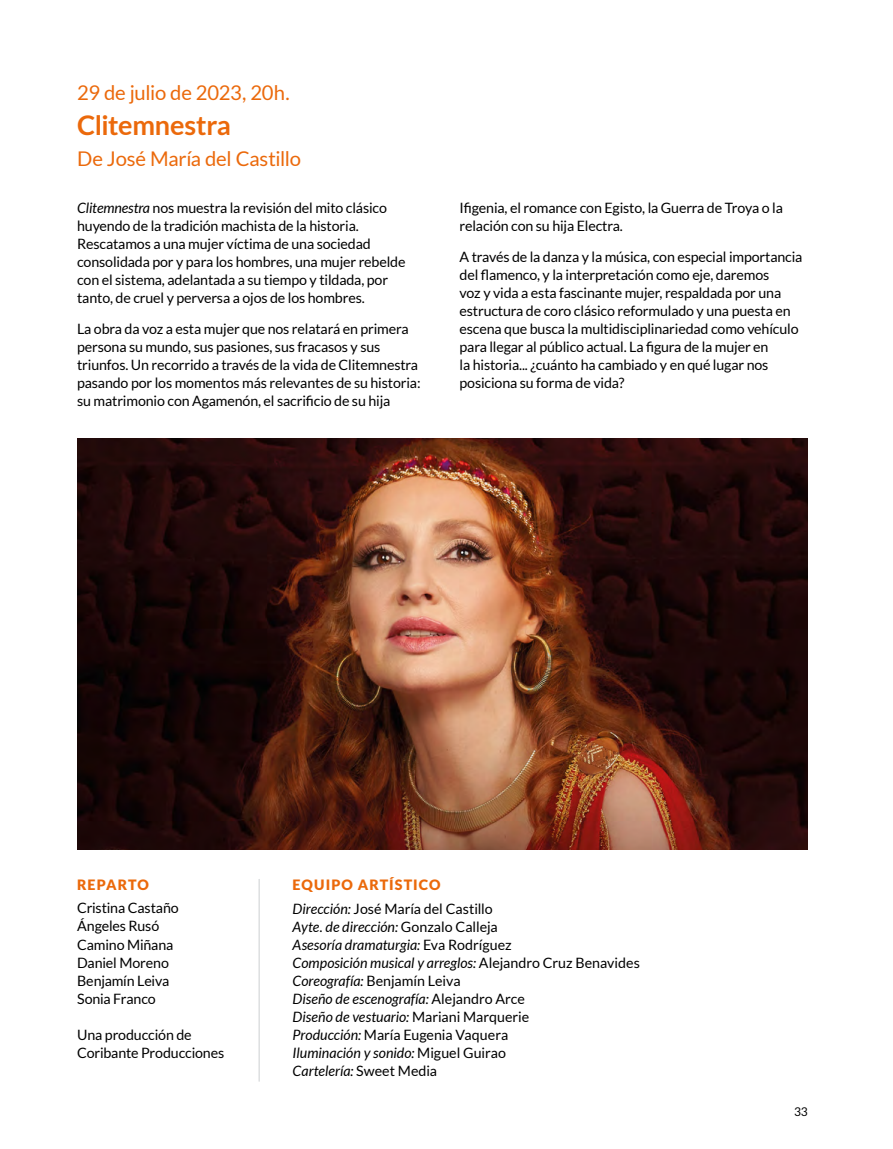
<style>
.page{position:relative;width:893px;height:1149px;background:#fff}
.page>*{position:absolute;margin:0;border:0;box-sizing:border-box;transform-origin:0 0}
.t1{font:700 27px "Lato";letter-spacing:-.015em;color:#eb690b}
.t2{font:20.25px "Lato";letter-spacing:-.01em;color:#eb690b}
.t3{font:14.25px/18px "Lato";letter-spacing:-.01em;color:#000}
.t4{font:italic 14.25px/18px "Lato";color:#000}
.t5{font:900 14.25px "Lato";letter-spacing:.065em;color:#eb690b}
.t6{font:12px "Lato";color:#000}
.s1{font-style:italic}
.s2{font-weight:900;color:#eb690b}
.s3{font-style:normal}
</style>
<div class="page">
<img style="left:77px;top:438px;width:731px;height:411px">
<hr style="left:259px;top:878px;width:1px;height:203px;background:#525e64">
<h2 class="t2" style="left:77px;top:82px;width:214px">29 de julio de 2023, 20h.</h2>
<h1 class="t1" style="left:77px;top:109px;width:155px">Clitemnestra</h1>
<h2 class="t2" style="left:77px;top:147px;width:226px">De José María del Castillo</h2>
<p class="t3" style="left:77px;top:198px;width:330px"><span class="s1">Clitemnestra</span> nos muestra la revisión del mito clásico huyendo de la tradición machista de la historia.<br>Rescatamos a una mujer víctima de una sociedad consolidada por y para los hombres, una mujer rebelde con el sistema, adelantada a su tiempo y tildada, por tanto, de cruel y perversa a ojos de los hombres.</p>
<p class="t3" style="left:77px;top:319px;width:345px">La obra da voz a esta mujer que nos relatará en primera persona su mundo, sus pasiones, sus fracasos y sus triunfos. Un recorrido a través de la vida de Clitemnestra pasando por los momentos más relevantes de su historia: su matrimonio con Agamenón, el sacrificio de su hija</p>
<p class="t3" style="left:459px;top:198px;width:325px">Ifigenia, el romance con Egisto, la Guerra de Troya o la relación con su hija Electra.</p>
<p class="t3" style="left:459px;top:247px;width:344px">A través de la danza y la música, con especial importancia del flamenco, y la interpretación como eje, daremos<br>voz y vida a esta fascinante mujer, respaldada por una estructura de coro clásico reformulado y una puesta en escena que busca la multidisciplinariedad como vehículo para llegar al público actual. La figura de la mujer en<br>la historia... ¿cuánto ha cambiado y en qué lugar nos posiciona su forma de vida?</p>
<p class="t5" style="left:77px;top:876px;width:73px">REPARTO</p>
<p class="t3" style="left:77px;top:898px;width:103px">Cristina Castaño<br>Ángeles Rusó<br>Camino Miñana<br>Daniel Moreno<br>Benjamín Leiva<br>Sonia Franco</p>
<p class="t3" style="left:77px;top:1024px;width:149px">Una producción de<br>Coribante Producciones</p>
<p class="t3" style="left:293px;top:873px;width:202px;line-height:23.2px"><span class="s2">EQUIPO ARTÍSTICO<br></span><span class="s1">Dirección:</span> José María del Castillo</p>
<p class="t4" style="left:293px;top:917px;width:349px">Ayte. de dirección: <span class="s3">Gonzalo Calleja<br></span>Asesoría dramaturgia: <span class="s3">Eva Rodríguez<br></span>Composición musical y arreglos: <span class="s3">Alejandro Cruz Benavides </span>Coreografía: <span class="s3">Benjamín Leiva<br></span>Diseño de escenografía: <span class="s3">Alejandro Arce<br></span>Diseño de vestuario: <span class="s3">Mariani Marquerie<br></span>Producción: <span class="s3">María Eugenia Vaquera<br></span>Iluminación y sonido: <span class="s3">Miguel Guirao<br></span>Cartelería: <span class="s3">Sweet Media</span></p>
<p class="t6" style="left:794px;top:1104px;width:15px">33</p>
</div>
